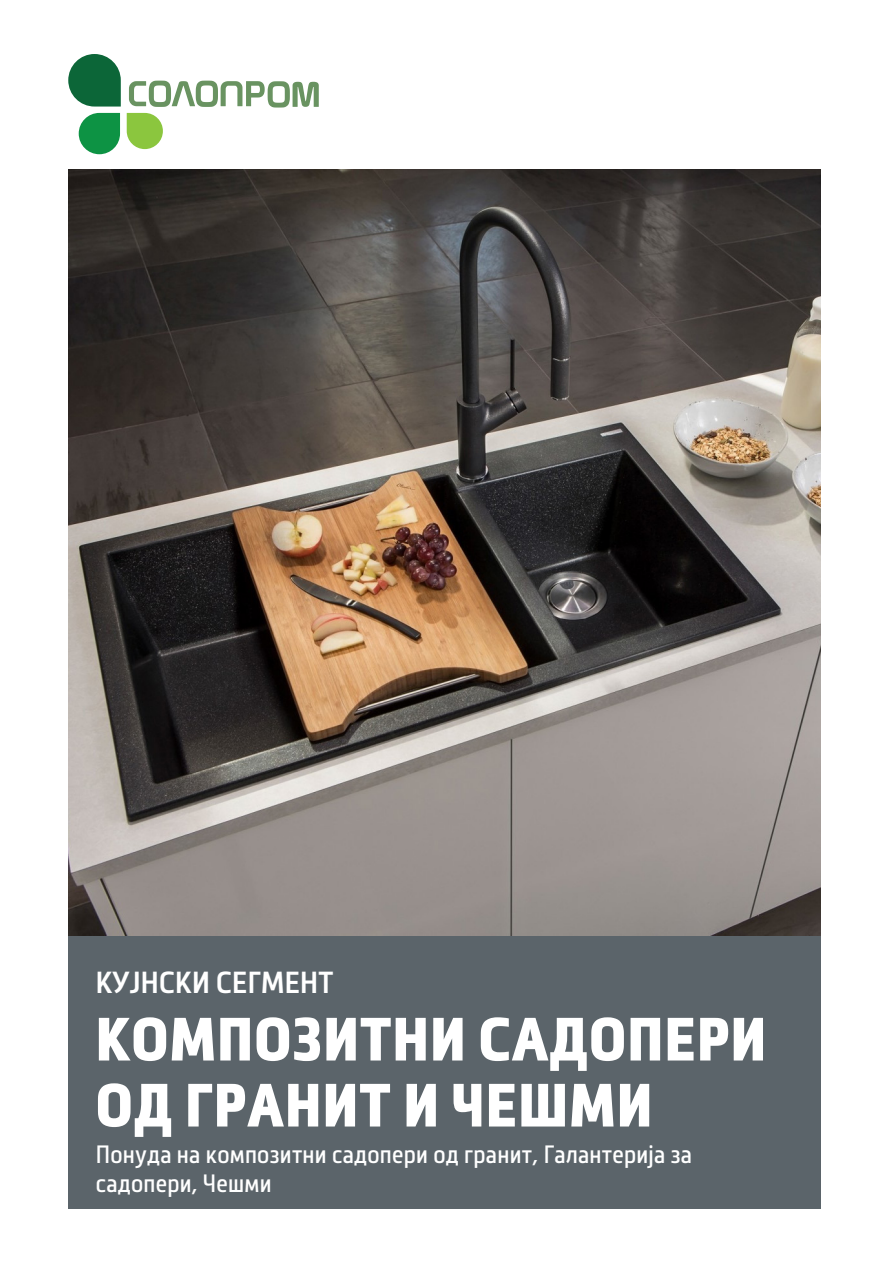
<style>
.page{position:relative;width:893px;height:1263px;background:#fff}
.page>*{position:absolute;margin:0;border:0;box-sizing:border-box;transform-origin:0 0}
._00_2_-_Наслов_на_ка{font:900 condensed 60px/66px "Metronic Pro";letter-spacing:.02em;color:#fff}
._00_1_-_Корица_сегме{font:600 condensed 30px "Metronic Pro";letter-spacing:.01em;color:#fff}
._00_3_-_Под_Наслов{font:condensed 24.75px/29.5px "Metronic Pro";letter-spacing:.01em;color:#fff}
</style>
<div class="page">
<div style="left:68px;top:792px;width:753px;height:417px;background:#5b646a"></div>
<svg style="left:79px;top:113px;width:41px;height:41px;background:#31a360"></svg>
<svg style="left:127px;top:81px;width:192px;height:68px"></svg>
<svg style="left:68px;top:54px;width:53px;height:53px"></svg>
<img style="left:68px;top:169px;width:753px;height:766px">
<p class="_00_1_-_Корица_сегме" style="left:96px;top:963px;width:239px">КУЈНСКИ СЕГМЕНТ</p>
<p class="_00_2_-_Наслов_на_ка" style="left:96px;top:1006px;width:672px">КОМПОЗИТНИ САДОПЕРИ<br>ОД ГРАНИТ И ЧЕШМИ</p>
<p class="_00_3_-_Под_Наслов" style="left:96px;top:1138px;width:598px">Понуда на композитни садопери од гранит, Галантерија за садопери, Чешми</p>
</div>
